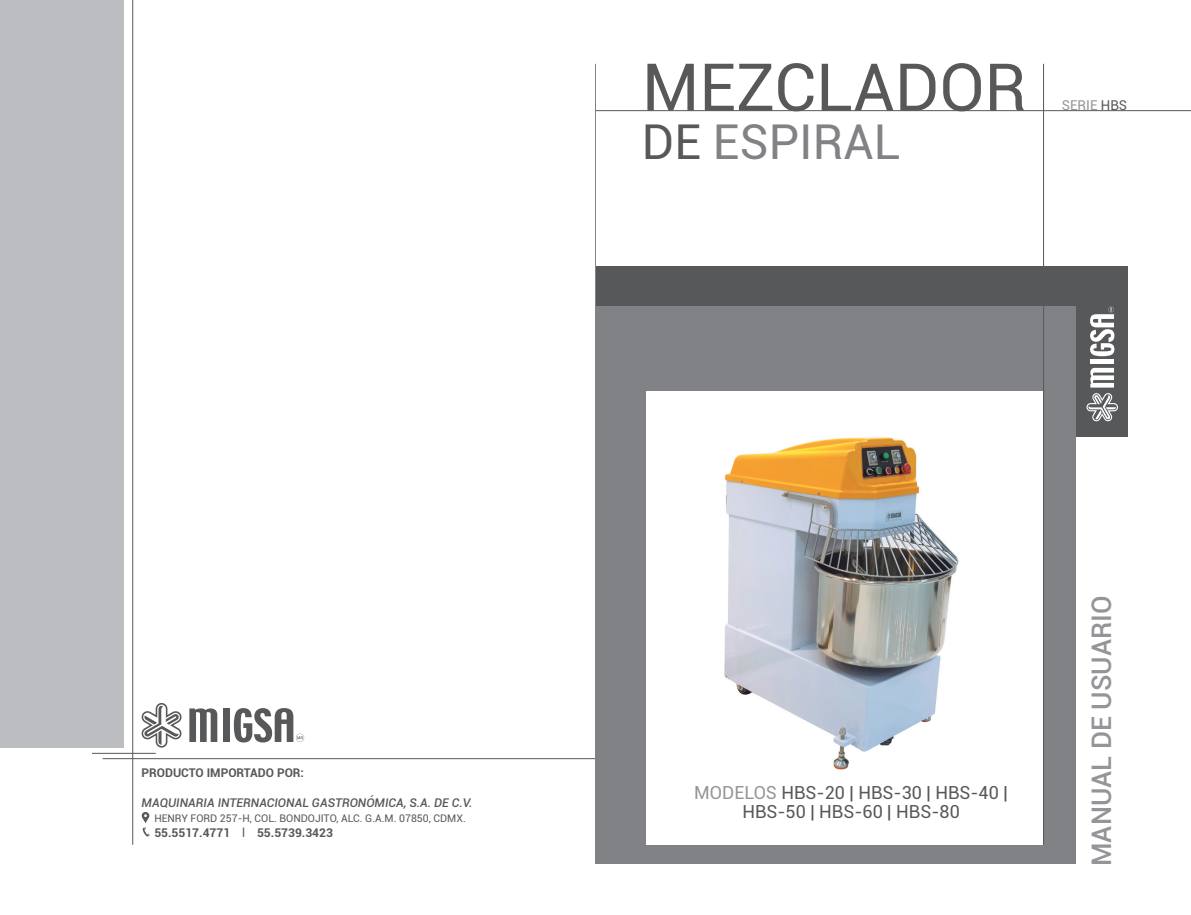
<style>
.page{position:relative;width:1191px;height:915px;background:#fff}
.page>*{position:absolute;margin:0;border:0;box-sizing:border-box;transform-origin:0 0}
.t1{font:66px "Roboto";color:#57585a}
.t2{font:48px "Roboto";color:#808285}
.t3{font:500 27px "Roboto";color:#939598}
.t4{font:18px/19.5px "Roboto";color:#57585a;text-align:center}
.t5{font:13.5px "Roboto";color:#939598}
.t6{font:700 12px "Roboto";color:#57585a}
.t7{font:italic 500 12px "Roboto";color:#57585a}
.t8{font:10.5px "Roboto";color:#57585a}
.s1{color:#57585a}
.s2{font-weight:400}
.s3{color:#939598}
</style>
<div class="page">
<hr style="left:595px;top:64px;width:1px;height:798px;background:#808285">
<hr style="left:596px;top:110px;width:595px;height:1px;background:#57585a">
<div style="left:0;top:0;width:124px;height:747px;background:#bcbdc0"></div>
<hr style="left:92px;top:752px;width:64px;height:1px;background:#57585a">
<hr style="left:103px;top:758px;width:493px;height:1px;background:#57585a">
<hr style="left:132px;top:0;width:1px;height:844px;background:#57585a">
<svg style="left:142px;top:812px;width:8px;height:24px"></svg>
<svg style="left:141px;top:703px;width:41px;height:44px"></svg>
<svg style="left:189px;top:708px;width:28px;height:33px"></svg>
<div style="left:223px;top:708px;width:6px;height:33px;background:#57585a"></div>
<svg style="left:234px;top:708px;width:70px;height:34px"></svg>
<div style="left:596px;top:266px;width:531px;height:170px;background:#57585a"></div>
<div style="left:595px;top:306px;width:481px;height:557px;background:#808285"></div>
<div style="left:646px;top:391px;width:397px;height:453px;background:#fff"></div>
<svg style="left:1086px;top:368px;width:32px;height:54px"></svg>
<div style="left:1090px;top:359px;width:24px;height:5px;background:#fff"></div>
<svg style="left:1090px;top:306px;width:24px;height:50px"></svg>
<hr style="left:1043px;top:64px;width:1px;height:780px;background:#57585a">
<img style="left:724px;top:437px;width:235px;height:333px">
<p class="t1" style="left:642px;top:41px;width:386px">MEZCLADOR</p>
<p class="t2" style="left:642px;top:108px;width:260px"><span class="s1">DE</span> ESPIRAL</p>
<p class="t5" style="left:1062px;top:96px;width:67px">SERIE <span class="s1">HBS</span></p>
<p class="t6" style="left:142px;top:763px;width:164px">PRODUCTO IMPORTADO POR:</p>
<p class="t7" style="left:142px;top:793px;width:332px">MAQUINARIA INTERNACIONAL GASTRONÓMICA, S.A. DE C.V.</p>
<p class="t8" style="left:154px;top:810px;width:313px">HENRY FORD 257-H, COL. BONDOJITO, ALC. G.A.M. 07850, CDMX.</p>
<p class="t6" style="left:154px;top:823px;width:180px">55.5517.4771 <span class="s2">l</span> 55.5739.3423</p>
<p class="t4" style="left:694px;top:781px;width:315px"><span class="s3">MODELOS</span> HBS-20 | HBS-30 | HBS-40 |<br>HBS-50 | HBS-60 | HBS-80</p>
<p class="t3" style="left:1082px;top:865px;width:272px;rotate:-90deg">MANUAL DE USUARIO</p>
</div>
